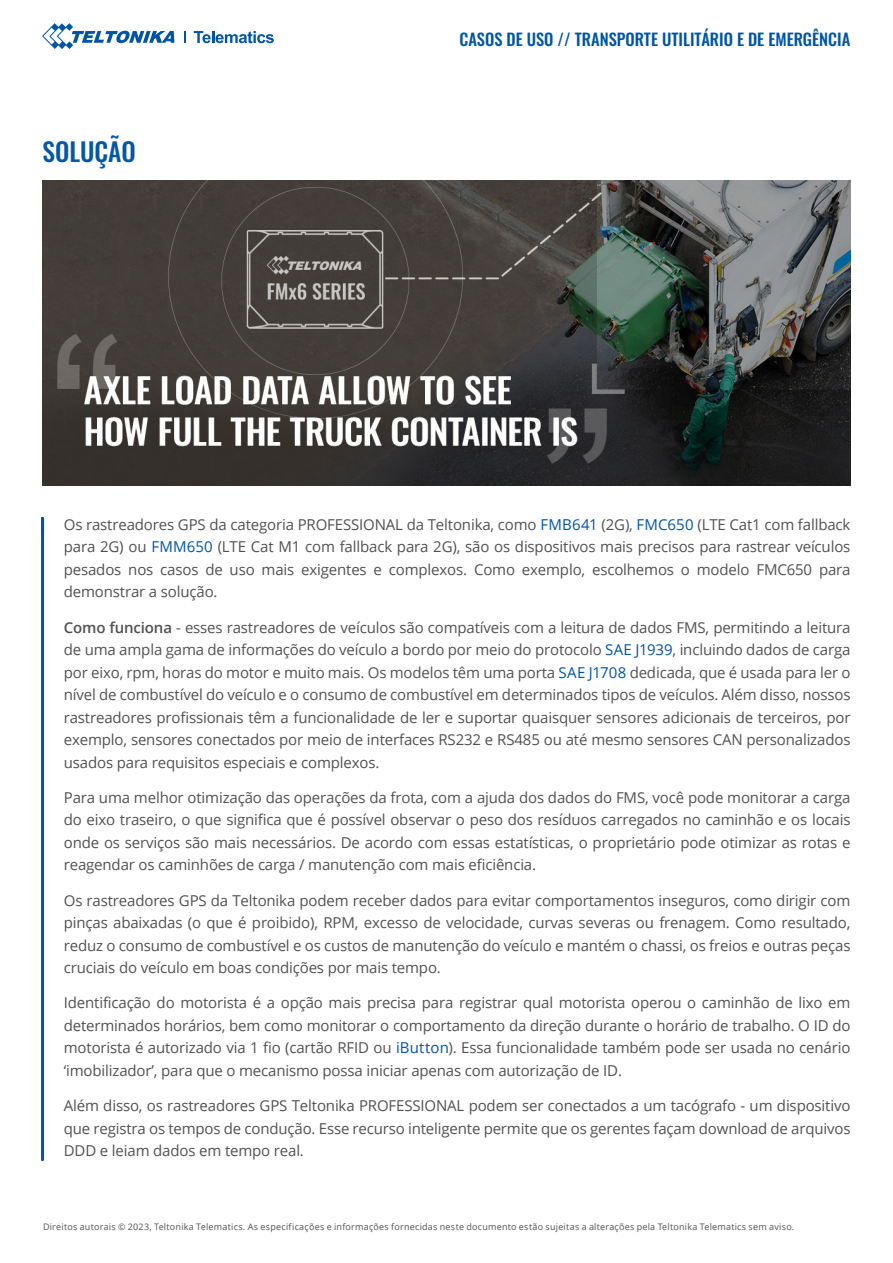
<style>
.page{position:relative;width:893px;height:1263px;background:#fff}
.page>*{position:absolute;margin:0;border:0;box-sizing:border-box;transform-origin:0 0}
.t1{font:500 25.5px "Oswald";color:#0556a5}
.t2{font:500 16.5px "Oswald";color:#0054a6}
.t3{font:15px/22.5px "Open Sans";letter-spacing:-.01em;color:#515153;text-align:justify}
.t4{font:9px "Open Sans";letter-spacing:.025em;color:#515153}
.s1{color:#0054a6}
.s2{font-weight:600}
</style>
<div class="page">
<svg style="left:184px;top:31px;width:1px;height:12px"></svg>
<svg style="left:42px;top:23px;width:132px;height:26px"></svg>
<svg style="left:194px;top:31px;width:80px;height:12px"></svg>
<hr style="left:41px;top:518px;width:3px;height:642px;background:#0054a6">
<img style="left:43px;top:180px;width:807px;height:305px">
<h1 class="t1" style="left:43px;top:139px;width:95px">SOLUÇÃO</h1>
<p class="t2" style="left:459px;top:30px;width:392px">CASOS DE USO // TRANSPORTE UTILITÁRIO E DE EMERGÊNCIA</p>
<p class="t3" style="left:64px;top:513px;width:788px">Os rastreadores GPS da categoria PROFESSIONAL da Teltonika, como <span class="s1">FMB641</span> (2G), <span class="s1">FMC650</span> (LTE Cat1 com fallback para 2G) ou <span class="s1">FMM650</span> (LTE Cat M1 com fallback para 2G), são os dispositivos mais precisos para rastrear veículos pesados nos casos de uso mais exigentes e complexos. Como exemplo, escolhemos o modelo FMC650 para demonstrar a solução.</p>
<p class="t3" style="left:64px;top:615px;width:788px"><span class="s2">Como funciona</span> - esses rastreadores de veículos são compatíveis com a leitura de dados FMS, permitindo a leitura de uma ampla gama de informações do veículo a bordo por meio do protocolo <span class="s1">SAE J1939</span>, incluindo dados de carga por eixo, rpm, horas do motor e muito mais. Os modelos têm uma porta <span class="s1">SAE J1708</span> dedicada, que é usada para ler o nível de combustível do veículo e o consumo de combustível em determinados tipos de veículos. Além disso, nossos rastreadores profissionais têm a funcionalidade de ler e suportar quaisquer sensores adicionais de terceiros, por exemplo, sensores conectados por meio de interfaces RS232 e RS485 ou até mesmo sensores CAN personalizados usados para requisitos especiais e complexos.</p>
<p class="t3" style="left:64px;top:786px;width:788px">Para uma melhor otimização das operações da frota, com a ajuda dos dados do FMS, você pode monitorar a carga do eixo traseiro, o que significa que é possível observar o peso dos resíduos carregados no caminhão e os locais onde os serviços são mais necessários. De acordo com essas estatísticas, o proprietário pode otimizar as rotas e reagendar os caminhões de carga / manutenção com mais eficiência.</p>
<p class="t3" style="left:64px;top:888px;width:788px">Os rastreadores GPS da Teltonika podem receber dados para evitar comportamentos inseguros, como dirigir com pinças abaixadas (o que é proibido), RPM, excesso de velocidade, curvas severas ou frenagem. Como resultado, reduz o consumo de combustível e os custos de manutenção do veículo e mantém o chassi, os freios e outras peças cruciais do veículo em boas condições por mais tempo.</p>
<p class="t3" style="left:64px;top:991px;width:788px">Identificação do motorista é a opção mais precisa para registrar qual motorista operou o caminhão de lixo em determinados horários, bem como monitorar o comportamento da direção durante o horário de trabalho. O ID do motorista é autorizado via 1 fio (cartão RFID ou <span class="s1">iButton</span>). Essa funcionalidade também pode ser usada no cenário ‘imobilizador’, para que o mecanismo possa iniciar apenas com autorização de ID.</p>
<p class="t3" style="left:64px;top:1094px;width:788px">Além disso, os rastreadores GPS Teltonika PROFESSIONAL podem ser conectados a um tacógrafo - um dispositivo que registra os tempos de condução. Esse recurso inteligente permite que os gerentes façam download de arquivos DDD e leiam dados em tempo real.</p>
<p class="t4" style="left:43px;top:1220px;width:753px">Direitos autorais © 2023, Teltonika Telematics. As especificações e informações fornecidas neste documento estão sujeitas a alterações pela Teltonika Telematics sem aviso.</p>
</div>
